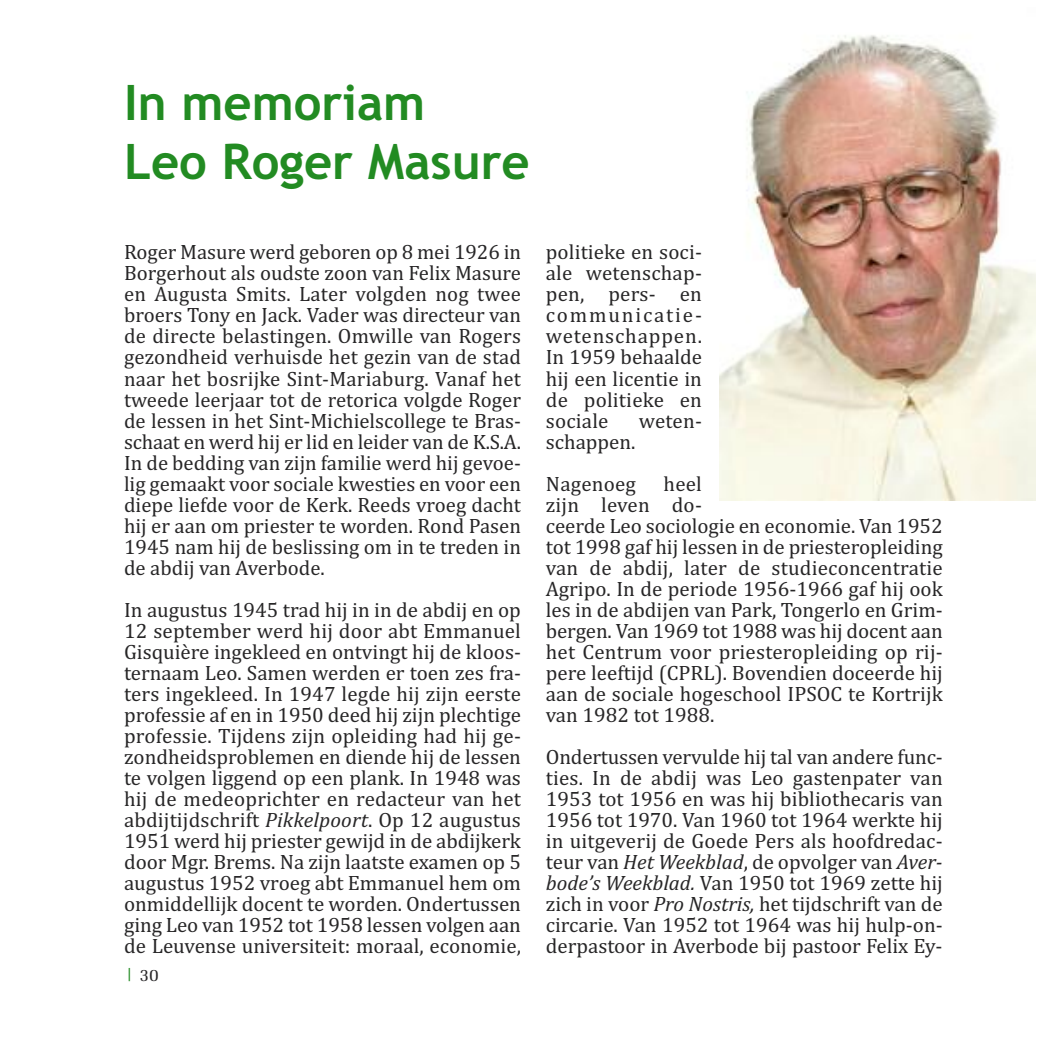
<style>
.page{position:relative;width:1042px;height:1042px;background:#fff}
.page>*{position:absolute;margin:0;border:0;box-sizing:border-box;transform-origin:0 0}
.t1{font:700 49px/58.8px "Trebuchet MS";color:#228b22}
.t2{font:21px/21px "Cambria";color:#272627;text-align:justify}
.t3{font:17.5px "Melior LT";color:#272627}
.s1{font-style:italic}
.s2{color:#228b22}
</style>
<div class="page">
<img style="left:719px;top:35px;width:316px;height:466px">
<h1 class="t1" style="left:124px;top:74px;width:407px">In memoriam<br>Leo Roger Masure</h1>
<p class="t2" style="left:124px;top:242px;width:398px">Roger Masure werd geboren op 8 mei 1926 in Borgerhout als oudste zoon van Felix Masure en Augusta Smits. Later volgden nog twee broers Tony en Jack. Vader was directeur van de directe belastingen. Omwille van Rogers gezondheid verhuisde het gezin van de stad naar het bosrijke Sint-Mariaburg. Vanaf het tweede leerjaar tot de retorica volgde Roger de lessen in het Sint-Michielscollege te Bras&shy;schaat en werd hij er lid en leider van de K.S.A.<br>In de bedding van zijn familie werd hij gevoe&shy;lig gemaakt voor sociale kwesties en voor een diepe liefde voor de Kerk. Reeds vroeg dacht hij er aan om priester te worden. Rond Pasen 1945 nam hij de beslissing om in te treden in de abdij van Averbode.</p>
<p class="t2" style="left:124px;top:599px;width:398px">In augustus 1945 trad hij in in de abdij en op 12 september werd hij door abt Emmanuel Gisquière ingekleed en ontvingt hij de kloos&shy;ternaam Leo. Samen werden er toen zes fra&shy;ters ingekleed. In 1947 legde hij zijn eerste professie af en in 1950 deed hij zijn plechtige professie. Tijdens zijn opleiding had hij ge&shy;zondheidsproblemen en diende hij de lessen te volgen liggend op een plank. In 1948 was hij de medeoprichter en redacteur van het abdijtijdschrift <span class="s1">Pikkelpoort</span>. Op 12 augustus 1951 werd hij priester gewijd in de abdijkerk door Mgr. Brems. Na zijn laatste examen op 5 augustus 1952 vroeg abt Emmanuel hem om onmiddellijk docent te worden. Ondertussen ging Leo van 1952 tot 1958 lessen volgen aan de Leuvense universiteit: moraal, economie,</p>
<p class="t3" style="left:124px;top:964px;width:36px"><span class="s2">|</span> 30</p>
<p class="t2" style="left:546px;top:242px;width:158px">politieke en soci&shy;ale wetenschap&shy;pen, pers- en communicatie&shy;wetenschappen.<br>In 1959 behaalde hij een licentie in de politieke en sociale</p>
<p class="t2" style="left:639px;top:410px;width:65px">weten-</p>
<p class="t2" style="left:546px;top:420px;width:92px;line-height:42px">schappen.<br>Nagenoeg</p>
<p class="t2" style="left:546px;top:473px;width:398px;text-align:left;text-indent:118px">heel<br>zijn leven do-<br>ceerde Leo sociologie en economie. Van 1952 tot 1998 gaf hij lessen in de priesteropleiding van de abdij, later de studieconcentratie Agripo. In de periode 1956-1966 gaf hij ook les in de abdijen van Park, Tongerlo en Grim&shy;bergen. Van 1969 tot 1988 was hij docent aan het Centrum voor priesteropleiding op rij&shy;pere leeftijd (CPRL). Bovendien doceerde hij aan de sociale hogeschool IPSOC te Kortrijk van 1982 tot 1988.</p>
<p class="t2" style="left:546px;top:746px;width:398px">Ondertussen vervulde hij tal van andere func&shy;ties. In de abdij was Leo gastenpater van 1953 tot 1956 en was hij bibliothecaris van 1956 tot 1970. Van 1960 tot 1964 werkte hij in uitgeverij de Goede Pers als hoofdredac&shy;teur van <span class="s1">Het Weekblad</span>, de opvolger van <span class="s1">Aver&shy;bode’s Weekblad.</span> Van 1950 tot 1969 zette hij zich in voor <span class="s1">Pro Nostris,</span> het tijdschrift van de circarie. Van 1952 tot 1964 was hij hulp-on&shy;derpastoor in Averbode bij pastoor Felix Ey-</p>
</div>
